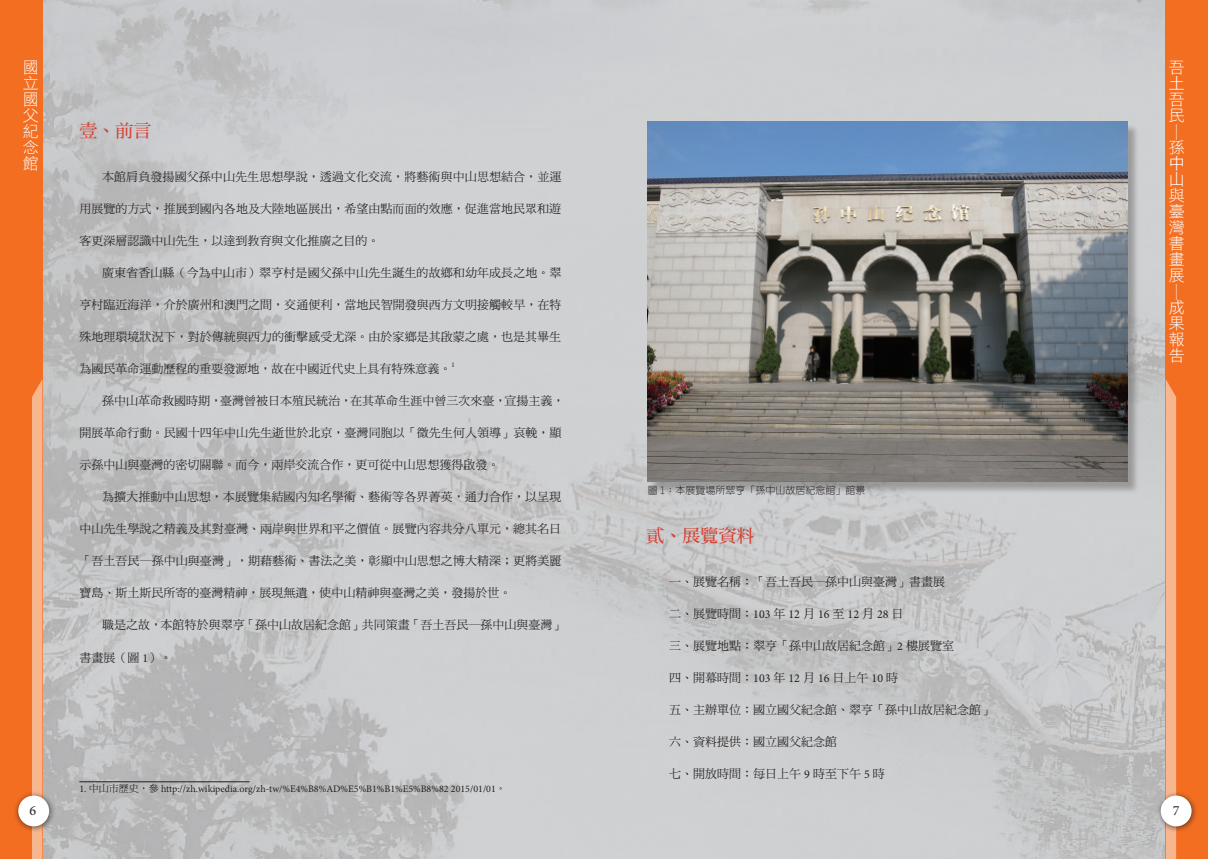
<style>
.page{position:relative;width:1208px;height:859px;background:#fff}
.page>*{position:absolute;margin:0;border:0;box-sizing:border-box;transform-origin:0 0}
.t1{font:18px "DF Ming Std W7";color:#d53f33}
.t2{font:16px/16px "DF Hei Std W3";color:#fff;text-align:justify}
.t3{font:14px "Minion Pro";color:#231f20}
.t4{font:12px "DF Ming Std W5";letter-spacing:.005em;color:#231f20}
.t5{font:10px "Minion Pro";color:#231f20}
.t6{font:300 10px "AR New Hei B5";color:#231f20}
.t7{font:7px "Minion Pro";color:#231f20}
.s1{font-family:"Minion Pro"}
.s2{font-family:"DF Ming Std W5"}
</style>
<div class="page">
<img style="left:42px;top:0;width:1123px;height:859px">
<div style="left:0;top:0;width:42px;height:859px;background:#f36e21"></div>
<div style="left:1165px;top:0;width:43px;height:859px;background:#f36e21"></div>
<svg style="left:1165px;top:379px;width:11px;height:480px;background:#f7af85"></svg>
<div style="left:32px;top:380px;width:10px;height:479px;background:#f8b68f"></div>
<div style="left:13px;top:790px;width:43px;height:43px;background:#231f20;opacity:.75"></div>
<div style="left:18px;top:795px;width:31px;height:31px;background:#fff;border-radius:50%"></div>
<div style="left:1155px;top:790px;width:43px;height:43px;background:#231f20;opacity:.75"></div>
<div style="left:1160px;top:795px;width:31px;height:31px;background:#fff;border-radius:50%"></div>
<hr style="left:79px;top:781px;width:170px;height:1px;background:#231f20">
<div style="left:649px;top:123px;width:490px;height:370px;background:#231f20;opacity:.3"></div>
<img style="left:648px;top:122px;width:479px;height:359px">
<h2 class="t2" style="left:23px;top:59px;width:17px">國立國父紀念館</h2>
<h2 class="t2" style="left:1168px;top:59px;width:17px">吾土吾民</h2>
<h1 class="t1" style="left:79px;top:121px;width:73px">壹、前言</h1>
<p class="t4" style="left:102px;top:170px;width:461px">本館肩負發揚國父孫中山先生思想學說，透過文化交流，將藝術與中山思想結合，並運</p>
<p class="t4" style="left:79px;top:202px;width:483px">用展覽的方式，推展到國內各地及大陸地區展出，希望由點而面的效應，促進當地民眾和遊</p>
<p class="t4" style="left:79px;top:234px;width:302px">客更深層認識中山先生，以達到教育與文化推廣之目的。</p>
<p class="t4" style="left:102px;top:266px;width:461px">廣東省香山縣（今為中山市）翠亨村是國父孫中山先生誕生的故鄉和幼年成長之地。翠</p>
<p class="t4" style="left:79px;top:298px;width:483px">亨村臨近海洋，介於廣州和澳門之間，交通便利，當地民智開發與西方文明接觸較早，在特</p>
<p class="t4" style="left:79px;top:330px;width:483px">殊地理環境狀況下，對於傳統與西力的衝擊感受尤深。由於家鄉是其啟蒙之處，也是其畢生</p>
<p class="t4" style="left:79px;top:362px;width:374px">為國民革命運動歷程的重要發源地，故在中國近代史上具有特殊意義。</p>
<p class="t7" style="left:451px;top:360px;width:5px">1</p>
<p class="t4" style="left:102px;top:394px;width:464px">孫中山革命救國時期，臺灣曾被日本殖民統治，在其革命生涯中曾三次來臺，宣揚主義，</p>
<p class="t4" style="left:79px;top:426px;width:483px">開展革命行動。民國十四年中山先生逝世於北京，臺灣同胞以「微先生何人領導」哀輓，顯</p>
<p class="t4" style="left:79px;top:458px;width:422px">示孫中山與臺灣的密切關聯。而今，兩岸交流合作，更可從中山思想獲得啟發。</p>
<p class="t4" style="left:102px;top:490px;width:461px">為擴大推動中山思想，本展覽集結國內知名學術、藝術等各界菁英，通力合作，以呈現</p>
<p class="t4" style="left:79px;top:522px;width:483px">中山先生學說之精義及其對臺灣、兩岸與世界和平之價值。展覽內容共分八單元，總其名日</p>
<p class="t4" style="left:79px;top:554px;width:483px">「吾土吾民─孫中山與臺灣」，期藉藝術、書法之美，彰顯中山思想之博大精深；更將美麗</p>
<p class="t4" style="left:79px;top:586px;width:434px">寶島、斯土斯民所寄的臺灣精神，展現無遺，使中山精神與臺灣之美，發揚於世。</p>
<p class="t4" style="left:102px;top:618px;width:464px">職是之故，本館特於與翠亨「孫中山故居紀念館」共同策畫「吾土吾民─孫中山與臺灣」</p>
<p class="t4" style="left:79px;top:651px;width:94px">書畫展（圖 <span class="s1">1</span>）。</p>
<h2 class="t2" style="left:1185px;top:124px;width:17px;rotate:90deg">─</h2>
<h2 class="t2" style="left:1168px;top:139px;width:17px">孫中山與臺灣書畫展</h2>
<h2 class="t2" style="left:1185px;top:284px;width:17px;rotate:90deg">─</h2>
<h2 class="t2" style="left:1168px;top:299px;width:17px">成果報告</h2>
<p class="t6" style="left:648px;top:485px;width:219px">圖 1：本展覽場所翠亨「孫中山故居紀念館」館景</p>
<h1 class="t1" style="left:646px;top:526px;width:109px">貳、展覽資料</h1>
<p class="t4" style="left:669px;top:575px;width:277px">一、展覽名稱：「吾土吾民─孫中山與臺灣」書畫展</p>
<p class="t4" style="left:669px;top:607px;width:236px">二、展覽時間：<span class="s1">103</span> 年 <span class="s1">12</span> 月 <span class="s1">16</span> 至 <span class="s1">12</span> 月 <span class="s1">28</span> 日</p>
<p class="t4" style="left:669px;top:639px;width:286px">三、展覽地點：翠亨「孫中山故居紀念館」<span class="s1">2</span> 樓展覽室</p>
<p class="t4" style="left:669px;top:671px;width:230px">四、開幕時間：<span class="s1">103</span> 年 <span class="s1">12</span> 月 <span class="s1">16</span> 日上午 <span class="s1">10</span> 時</p>
<p class="t4" style="left:669px;top:703px;width:325px">五、主辦單位：國立國父紀念館、翠亨「孫中山故居紀念館」</p>
<p class="t4" style="left:669px;top:735px;width:169px">六、資料提供：國立國父紀念館</p>
<p class="t4" style="left:669px;top:767px;width:217px">七、開放時間：每日上午 <span class="s1">9</span> 時至下午 <span class="s1">5</span> 時</p>
<p class="t5" style="left:79px;top:782px;width:428px">1. <span class="s2">中山市歷史，參</span> http://zh.wikipedia.org/zh-tw/%E4%B8%AD%E5%B1%B1%E5%B8%82 2015/01/01<span class="s2">。</span></p>
<p class="t3" style="left:30px;top:801px;width:8px">6</p>
<p class="t3" style="left:1172px;top:801px;width:8px">7</p>
</div>
